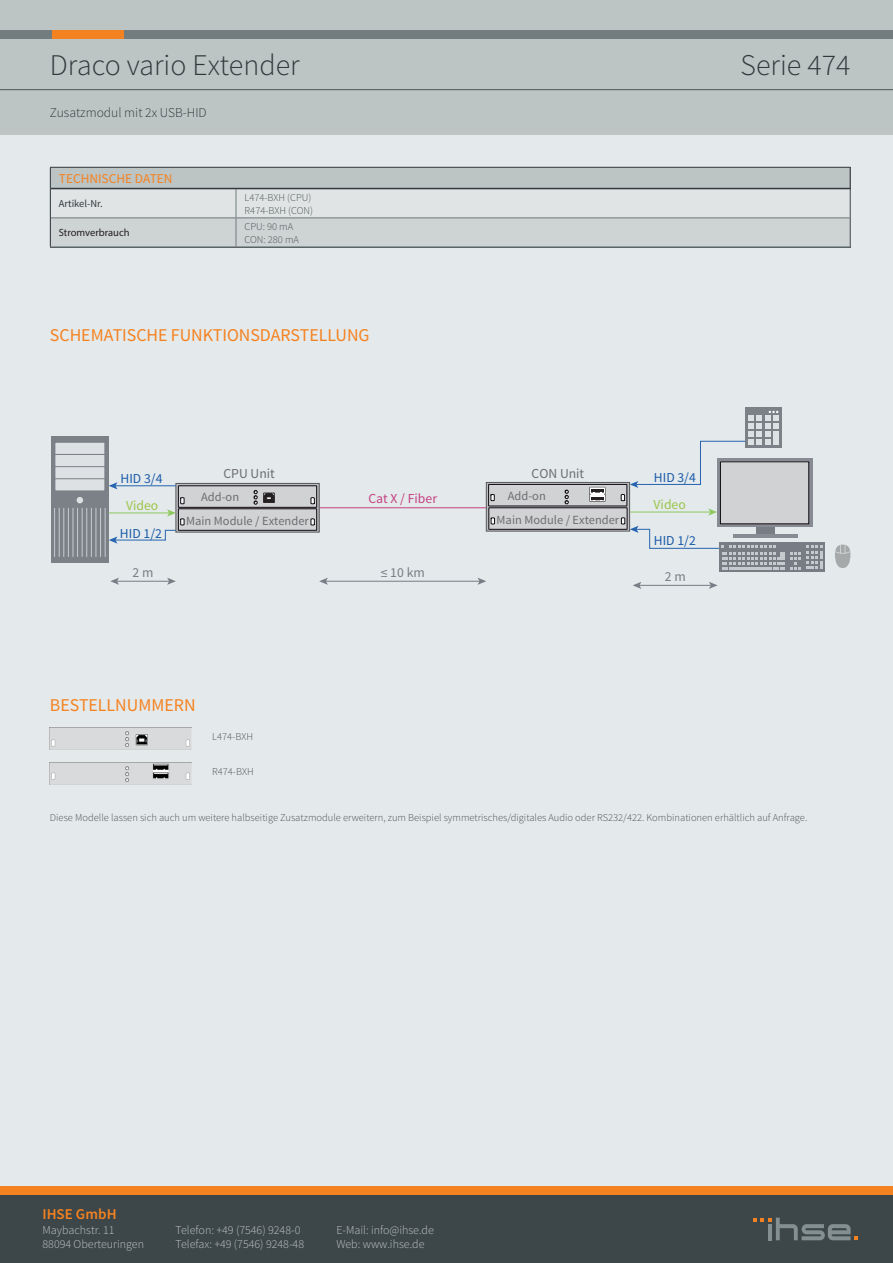
<style>
.page{position:relative;width:893px;height:1263px;background:#fff}
.page>*{position:absolute;margin:0;border:0;box-sizing:border-box;transform-origin:0 0}
.t1{font:300 30px "Source Sans Pro";color:#31393c}
.t2{font:18px "Source Sans Pro";color:#f58220}
.t3{font:600 15px "Source Sans Pro";letter-spacing:.005em;color:#f58220}
.t4{font:13.65px "Source Sans Pro";color:#1c5cab}
.t5{font:13.65px "Source Sans Pro";color:#6d6e71}
.t6{font:13.65px "Source Sans Pro";color:#c54284}
.t7{font:13.65px "Source Sans Pro";color:#9ac64a}
.t8{font:13.65px "Source Sans Pro";color:#787c84}
.t9{font:300 13.5px "Source Sans Pro";color:#31393c}
.t10{font:13.5px "Source Sans Pro";color:#f58220}
.t11{font:12.45px "Source Sans Pro";color:#6d6e71}
.t12{font:300 12px/14.4px "Source Sans Pro";color:#c0c5c6}
.Text_Tables{font:300 10.5px "Source Sans Pro";color:#4d5455}
.Text_Tables-2{font:10.5px "Myriad Pro";color:#231f20}
.Text_Tables-3{font:10.5px "Source Sans Pro";color:#31393c}
</style>
<div class="page">
<div style="left:0;top:0;width:893px;height:135px;background:#bcc4c4"></div>
<div style="left:0;top:135px;width:893px;height:1056px;background:#e4e9eb"></div>
<div style="left:119px;top:30px;width:774px;height:8px;background:#727c7f"></div>
<div style="left:51px;top:30px;width:72px;height:8px;background:#f58220"></div>
<div style="left:0;top:30px;width:51px;height:8px;background:#727c7f"></div>
<div style="left:0;top:1195px;width:893px;height:68px;background:#3d474a"></div>
<svg style="left:753px;top:1217px;width:105px;height:23px"></svg>
<div style="left:0;top:1186px;width:893px;height:9px;background:#f58220"></div>
<hr style="left:0;top:89px;width:893px;height:1px;background:#4d5455">
<hr style="left:50px;top:167px;width:186px;height:1px;background:#31393c">
<hr style="left:236px;top:167px;width:614px;height:1px;background:#31393c">
<svg style="left:50px;top:168px;width:801px;height:79px"></svg>
<hr style="left:278px;top:507px;width:230px;height:1px;background:#c54284">
<svg style="left:488px;top:484px;width:140px;height:45px"></svg>
<div style="left:486px;top:482px;width:144px;height:49px;border:1px solid #57585a"></div>
<div style="left:489px;top:484px;width:138px;height:22px;background:#d1d2d4"></div>
<div style="left:489px;top:484px;width:138px;height:22px;border:1px solid #0f0c12"></div>
<svg style="left:491px;top:494px;width:3px;height:7px"></svg>
<svg style="left:621px;top:494px;width:4px;height:7px"></svg>
<div style="left:489px;top:508px;width:138px;height:21px;background:#d1d2d4"></div>
<div style="left:489px;top:508px;width:138px;height:21px;border:1px solid #0f0c12"></div>
<svg style="left:491px;top:518px;width:4px;height:6px"></svg>
<svg style="left:178px;top:485px;width:139px;height:24px"></svg>
<div style="left:176px;top:483px;width:143px;height:49px;border:1px solid #57585a"></div>
<div style="left:178px;top:509px;width:139px;height:21px;background:#d1d2d4"></div>
<div style="left:178px;top:509px;width:139px;height:21px;border:1px solid #0f0c12"></div>
<svg style="left:311px;top:519px;width:4px;height:6px"></svg>
<div style="left:178px;top:486px;width:139px;height:21px;background:#d1d2d4"></div>
<div style="left:178px;top:486px;width:139px;height:21px;border:1px solid #0f0c12"></div>
<svg style="left:311px;top:497px;width:4px;height:7px"></svg>
<hr style="left:325px;top:581px;width:155px;height:1px;background:#787c84">
<svg style="left:319px;top:578px;width:9px;height:7px"></svg>
<svg style="left:477px;top:578px;width:9px;height:7px"></svg>
<hr style="left:116px;top:581px;width:54px;height:1px;background:#787c84">
<svg style="left:110px;top:578px;width:9px;height:7px"></svg>
<svg style="left:167px;top:578px;width:9px;height:7px"></svg>
<div style="left:51px;top:436px;width:58px;height:126px;background:#7b8187"></div>
<div style="left:55px;top:442px;width:50px;height:12px;background:#dde1e3"></div>
<div style="left:54px;top:442px;width:51px;height:13px;border:1px solid #7b8187"></div>
<div style="left:55px;top:454px;width:50px;height:13px;background:#dde1e3"></div>
<div style="left:54px;top:454px;width:51px;height:13px;border:1px solid #7b8187"></div>
<div style="left:55px;top:467px;width:50px;height:12px;background:#dde1e3"></div>
<div style="left:54px;top:466px;width:51px;height:13px;border:1px solid #7b8187"></div>
<div style="left:55px;top:479px;width:50px;height:12px;background:#dde1e3"></div>
<div style="left:54px;top:478px;width:51px;height:13px;border:1px solid #7b8187"></div>
<hr style="left:54px;top:508px;width:1px;height:49px;background:#c6cccf">
<hr style="left:59px;top:508px;width:1px;height:49px;background:#c6cccf">
<hr style="left:63px;top:508px;width:1px;height:49px;background:#c6cccf">
<hr style="left:68px;top:508px;width:1px;height:49px;background:#c6cccf">
<hr style="left:73px;top:508px;width:1px;height:49px;background:#c6cccf">
<hr style="left:77px;top:508px;width:1px;height:49px;background:#c6cccf">
<hr style="left:82px;top:508px;width:1px;height:49px;background:#c6cccf">
<hr style="left:86px;top:508px;width:1px;height:49px;background:#c6cccf">
<hr style="left:91px;top:508px;width:1px;height:49px;background:#c6cccf">
<hr style="left:96px;top:508px;width:1px;height:49px;background:#c6cccf">
<hr style="left:100px;top:508px;width:1px;height:49px;background:#c6cccf">
<hr style="left:105px;top:508px;width:1px;height:49px;background:#c6cccf">
<svg style="left:77px;top:497px;width:6px;height:6px"></svg>
<svg style="left:109px;top:497px;width:130px;height:47px"></svg>
<hr style="left:639px;top:585px;width:72px;height:1px;background:#787c84">
<svg style="left:633px;top:582px;width:8px;height:7px"></svg>
<svg style="left:709px;top:582px;width:9px;height:7px"></svg>
<svg style="left:835px;top:545px;width:15px;height:23px"></svg>
<div style="left:719px;top:543px;width:105px;height:29px;background:#787c84"></div>
<svg style="left:621px;top:508px;width:201px;height:62px"></svg>
<hr style="left:115px;top:485px;width:61px;height:1px;background:#2664b0">
<svg style="left:109px;top:482px;width:8px;height:7px"></svg>
<hr style="left:733px;top:534px;width:65px;height:3px;background:#898b94">
<div style="left:756px;top:523px;width:18px;height:11px;background:#787c84"></div>
<svg style="left:717px;top:458px;width:95px;height:69px"></svg>
<div style="left:720px;top:462px;width:89px;height:62px;background:#d1d2d4"></div>
<div style="left:720px;top:462px;width:89px;height:62px;border:1px solid #0f0c12"></div>
<div style="left:745px;top:407px;width:37px;height:41px;background:#7b8187"></div>
<svg style="left:630px;top:411px;width:148px;height:77px"></svg>
<div style="left:590px;top:487px;width:15px;height:14px;border:1px solid #231f20"></div>
<div style="left:590px;top:495px;width:14px;height:6px;border:1px solid #fff"></div>
<div style="left:590px;top:488px;width:14px;height:5px;border:1px solid #fff"></div>
<svg style="left:591px;top:488px;width:13px;height:13px"></svg>
<svg style="left:565px;top:490px;width:3px;height:14px"></svg>
<div style="left:264px;top:493px;width:10px;height:10px;border:1px solid #231f20"></div>
<svg style="left:264px;top:493px;width:10px;height:9px"></svg>
<svg style="left:254px;top:490px;width:3px;height:14px"></svg>
<img style="left:50px;top:727px;width:141px;height:22px">
<img style="left:50px;top:762px;width:141px;height:22px">
<h1 class="t1" style="left:50px;top:47px;width:251px">Draco vario Extender</h1>
<h1 class="t9" style="left:50px;top:105px;width:158px">Zusatzmodul mit 2x USB-HID</h1>
<p class="t10" style="left:59px;top:170px;width:115px">TECHNISCHE DATEN</p>
<p class="Text_Tables-3" style="left:59px;top:197px;width:45px">Artikel-Nr.</p>
<p class="Text_Tables-2" style="left:59px;top:226px;width:72px">Stromverbrauch</p>
<p class="Text_Tables" style="left:244px;top:191px;width:68px">L474-BXH (CPU)</p>
<p class="Text_Tables" style="left:244px;top:204px;width:70px">R474-BXH (CON)</p>
<p class="Text_Tables" style="left:244px;top:220px;width:50px">CPU: 90 mA</p>
<p class="Text_Tables" style="left:244px;top:233px;width:56px">CON: 280 mA</p>
<p class="t2" style="left:50px;top:324px;width:321px">SCHEMATISCHE FUNKTIONSDARSTELLUNG</p>
<h1 class="t1" style="left:741px;top:47px;width:111px">Serie 474</h1>
<p class="t5" style="left:224px;top:465px;width:53px">CPU Unit</p>
<p class="t5" style="left:532px;top:465px;width:54px">CON Unit</p>
<p class="t11" style="left:186px;top:513px;width:124px">Main Module / Extender</p>
<p class="t11" style="left:497px;top:512px;width:124px">Main Module / Extender</p>
<p class="t4" style="left:121px;top:470px;width:43px">HID 3/4</p>
<p class="t4" style="left:654px;top:469px;width:43px">HID 3/4</p>
<p class="t11" style="left:201px;top:489px;width:39px">Add-on</p>
<p class="t11" style="left:508px;top:488px;width:39px">Add-on</p>
<p class="t6" style="left:368px;top:490px;width:70px">Cat X / Fiber</p>
<p class="t7" style="left:654px;top:496px;width:34px">Video</p>
<p class="t7" style="left:126px;top:497px;width:34px">Video</p>
<p class="t4" style="left:120px;top:525px;width:43px">HID 1/2</p>
<p class="t4" style="left:654px;top:532px;width:43px">HID 1/2</p>
<p class="t8" style="left:133px;top:564px;width:22px">2 m</p>
<p class="t2" style="left:50px;top:694px;width:147px">BESTELLNUMMERN</p>
<p class="t8" style="left:381px;top:564px;width:46px">≤ 10 km</p>
<p class="t8" style="left:665px;top:568px;width:22px">2 m</p>
<p class="Text_Tables" style="left:212px;top:730px;width:42px">L474-BXH</p>
<p class="Text_Tables" style="left:212px;top:765px;width:43px">R474-BXH</p>
<p class="Text_Tables" style="left:50px;top:811px;width:759px">Diese Modelle lassen sich auch um weitere halbseitige Zusatzmodule erweitern, zum Beispiel symmetrisches/digitales Audio oder RS232/422. Kombinationen erhältlich auf Anfrage.</p>
<h3 class="t3" style="left:43px;top:1204px;width:76px">IHSE GmbH</h3>
<p class="t12" style="left:43px;top:1222px;width:103px">Maybachstr. 11<br>88094 Oberteuringen</p>
<p class="t12" style="left:176px;top:1222px;width:130px">Telefon: +49 (7546) 9248-0<br>Telefax: +49 (7546) 9248-48</p>
<p class="t12" style="left:336px;top:1222px;width:99px">E-Mail: info@ihse.de<br>Web: www.ihse.de</p>
</div>
